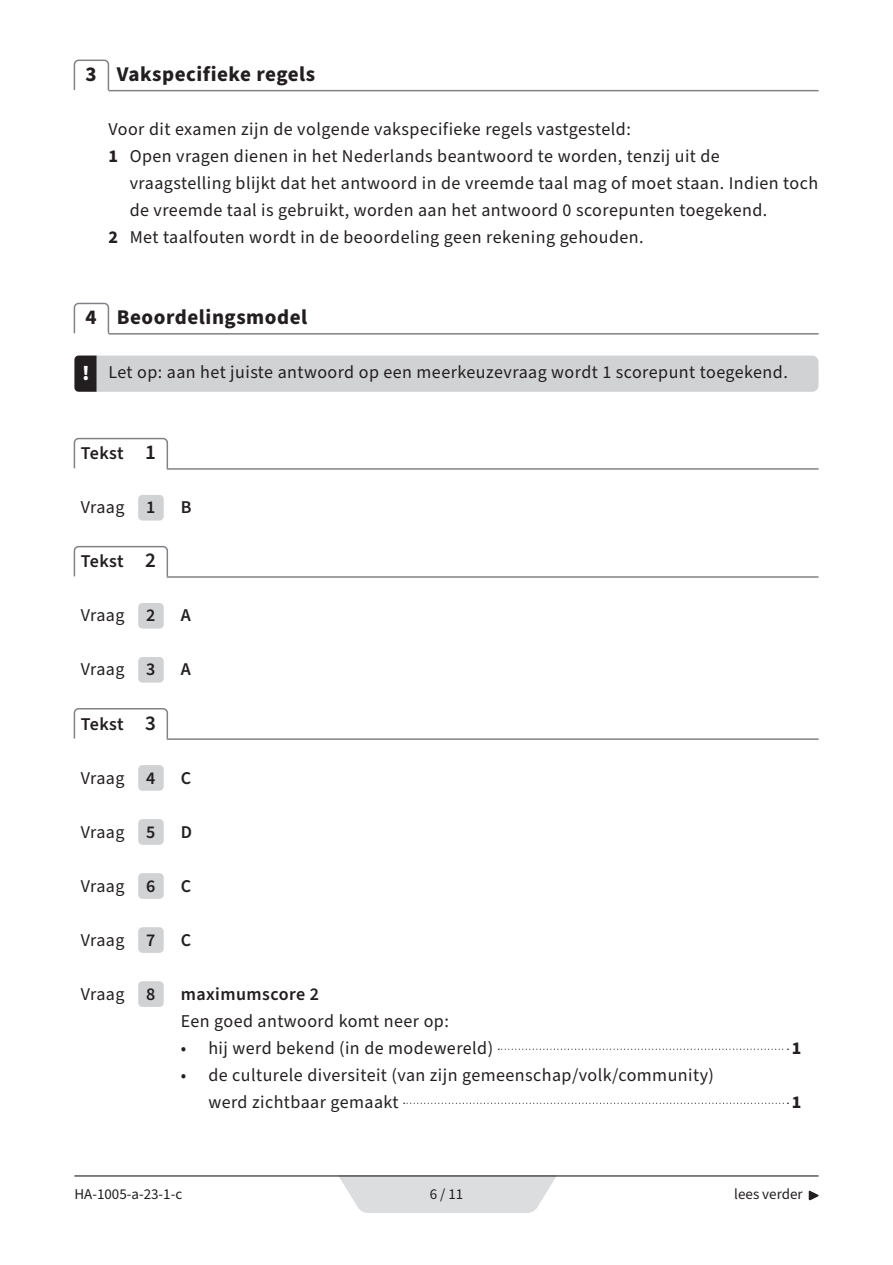
<style>
.page{position:relative;width:893px;height:1265px;background:#fff}
.page>*{position:absolute;margin:0;border:0;box-sizing:border-box;transform-origin:0 0}
.Hoofdstukkop_H2{font:700 21px "Source Sans Pro";letter-spacing:.025em;color:#231f20}
.t1{font:900 21px "Source Sans Pro";color:#fff}
.Let-op_basis_P{font:18px/27px "Source Sans Pro";letter-spacing:.025em;color:#231f20}
.Correctievoorschrift_basistekst_P{font:18px "Source Sans Pro";letter-spacing:.025em;color:#231f20}
.Vraag_opdrachtregel_H4{font:18px "Source Sans Pro";letter-spacing:.015em;color:#231f20}
.Vraag_basis_P{font:18px "Source Sans Pro";letter-spacing:.025em;color:#231f20}
.Vraag_opdrachtregel_H4-2{font:600 18px "Source Sans Pro";letter-spacing:.025em;color:#231f20}
.Tekstkop_123_H3{font:600 18px "Source Sans Pro";letter-spacing:.015em;color:#231f20}
.t2{font:700 18px "Source Sans Pro";color:#231f20}
.t3{font:15px "Source Sans Pro";color:#231f20}
.s1{font-weight:700}
.s2{font-size:21px}
.s3{font-weight:600}
</style>
<div class="page">
<svg style="left:331px;top:1176px;width:231px;height:36px"></svg>
<svg style="left:809px;top:1190px;width:10px;height:10px"></svg>
<hr style="left:74px;top:1175px;width:745px;height:1px;background:#231f20">
<svg style="left:73px;top:59px;width:37px;height:31px"></svg>
<hr style="left:108px;top:90px;width:711px;height:1px;background:#808285">
<svg style="left:73px;top:302px;width:37px;height:32px"></svg>
<hr style="left:108px;top:333px;width:711px;height:1px;background:#808285">
<svg style="left:73px;top:437px;width:95px;height:32px"></svg>
<hr style="left:167px;top:468px;width:652px;height:1px;background:#808285">
<div style="left:138px;top:495px;width:26px;height:25px;background:#d1d2d4;border-radius:4px"></div>
<svg style="left:73px;top:545px;width:95px;height:32px"></svg>
<hr style="left:167px;top:576px;width:652px;height:1px;background:#808285">
<div style="left:138px;top:603px;width:26px;height:25px;background:#d1d2d4;border-radius:4px"></div>
<div style="left:138px;top:657px;width:26px;height:25px;background:#d1d2d4;border-radius:4px"></div>
<svg style="left:73px;top:708px;width:95px;height:31px"></svg>
<hr style="left:167px;top:738px;width:652px;height:1px;background:#808285">
<div style="left:138px;top:765px;width:26px;height:25px;background:#d1d2d4;border-radius:4px"></div>
<div style="left:138px;top:819px;width:26px;height:25px;background:#d1d2d4;border-radius:4px"></div>
<div style="left:138px;top:873px;width:26px;height:25px;background:#d1d2d4;border-radius:4px"></div>
<div style="left:138px;top:927px;width:26px;height:25px;background:#d1d2d4;border-radius:4px"></div>
<div style="left:138px;top:981px;width:26px;height:25px;background:#d1d2d4;border-radius:4px"></div>
<svg style="left:498px;top:1048px;width:290px;height:1px"></svg>
<svg style="left:404px;top:1102px;width:384px;height:1px"></svg>
<div style="left:74px;top:355px;width:745px;height:37px;background:#d1d2d4"></div>
<h2 class="Hoofdstukkop_H2" style="left:86px;top:60px;width:231px">3 Vakspecifieke regels</h2>
<p class="Correctievoorschrift_basistekst_P" style="left:108px;top:117px;width:524px">Voor dit examen zijn de volgende vakspecifieke regels vastgesteld:</p>
<p class="Let-op_basis_P" style="left:130px;top:143px;width:690px;text-indent:-21px"><span class="s1">1</span> Open vragen dienen in het Nederlands beantwoord te worden, tenzij uit de vraagstelling blijkt dat het antwoord in de vreemde taal mag of moet staan. Indien toch de vreemde taal is gebruikt, worden aan het antwoord 0 scorepunten toegekend.</p>
<p class="Let-op_basis_P" style="left:108px;top:224px;width:537px"><span class="s1">2</span> Met taalfouten wordt in de beoordeling geen rekening gehouden.</p>
<h2 class="Hoofdstukkop_H2" style="left:86px;top:303px;width:223px">4 Beoordelingsmodel</h2>
<p class="Let-op_basis_P" style="left:108px;top:359px;width:681px">Let op: aan het juiste antwoord op een meerkeuzevraag wordt 1 scorepunt toegekend.</p>
<p class="t1" style="left:82px;top:358px;width:9px">!</p>
<h3 class="Tekstkop_123_H3" style="left:81px;top:441px;width:77px">Tekst <span class="s2">1</span></h3>
<h4 class="Vraag_opdrachtregel_H4" style="left:81px;top:495px;width:76px">Vraag <span class="s3">1</span></h4>
<h4 class="Vraag_opdrachtregel_H4-2" style="left:181px;top:495px;width:12px">B</h4>
<h3 class="Tekstkop_123_H3" style="left:81px;top:549px;width:77px">Tekst <span class="s2">2</span></h3>
<h4 class="Vraag_opdrachtregel_H4" style="left:81px;top:603px;width:76px">Vraag <span class="s3">2</span></h4>
<h4 class="Vraag_opdrachtregel_H4-2" style="left:181px;top:603px;width:12px">A</h4>
<h4 class="Vraag_opdrachtregel_H4" style="left:81px;top:657px;width:76px">Vraag <span class="s3">3</span></h4>
<h4 class="Vraag_opdrachtregel_H4-2" style="left:181px;top:657px;width:12px">A</h4>
<h3 class="Tekstkop_123_H3" style="left:81px;top:711px;width:77px">Tekst <span class="s2">3</span></h3>
<h4 class="Vraag_opdrachtregel_H4" style="left:81px;top:765px;width:76px">Vraag <span class="s3">4</span></h4>
<h4 class="Vraag_opdrachtregel_H4-2" style="left:181px;top:765px;width:12px">C</h4>
<h4 class="Vraag_opdrachtregel_H4" style="left:81px;top:819px;width:76px">Vraag <span class="s3">5</span></h4>
<h4 class="Vraag_opdrachtregel_H4-2" style="left:181px;top:819px;width:13px">D</h4>
<h4 class="Vraag_opdrachtregel_H4" style="left:81px;top:873px;width:76px">Vraag <span class="s3">6</span></h4>
<h4 class="Vraag_opdrachtregel_H4-2" style="left:181px;top:873px;width:12px">C</h4>
<h4 class="Vraag_opdrachtregel_H4" style="left:81px;top:927px;width:76px">Vraag <span class="s3">7</span></h4>
<h4 class="Vraag_opdrachtregel_H4-2" style="left:181px;top:927px;width:12px">C</h4>
<h4 class="Vraag_opdrachtregel_H4" style="left:81px;top:981px;width:76px">Vraag <span class="s3">8</span></h4>
<h4 class="Vraag_opdrachtregel_H4-2" style="left:181px;top:981px;width:140px">maximumscore 2</h4>
<p class="Vraag_basis_P" style="left:181px;top:1008px;width:270px">Een goed antwoord komt neer op:</p>
<p class="Let-op_basis_P" style="left:181px;top:1034px;width:314px">• hij werd bekend (in de modewereld)</p>
<p class="t2" style="left:792px;top:1035px;width:11px">1</p>
<p class="Let-op_basis_P" style="left:208px;top:1061px;width:507px;text-indent:-28px">• de culturele diversiteit (van zijn gemeenschap/volk/community) werd zichtbaar gemaakt</p>
<p class="t2" style="left:792px;top:1089px;width:11px">1</p>
<p class="t3" style="left:74px;top:1183px;width:109px">HA-1005-a-23-1-c</p>
<p class="t3" style="left:430px;top:1183px;width:35px">6 / 11</p>
<p class="t3" style="left:734px;top:1183px;width:70px">lees verder</p>
</div>
